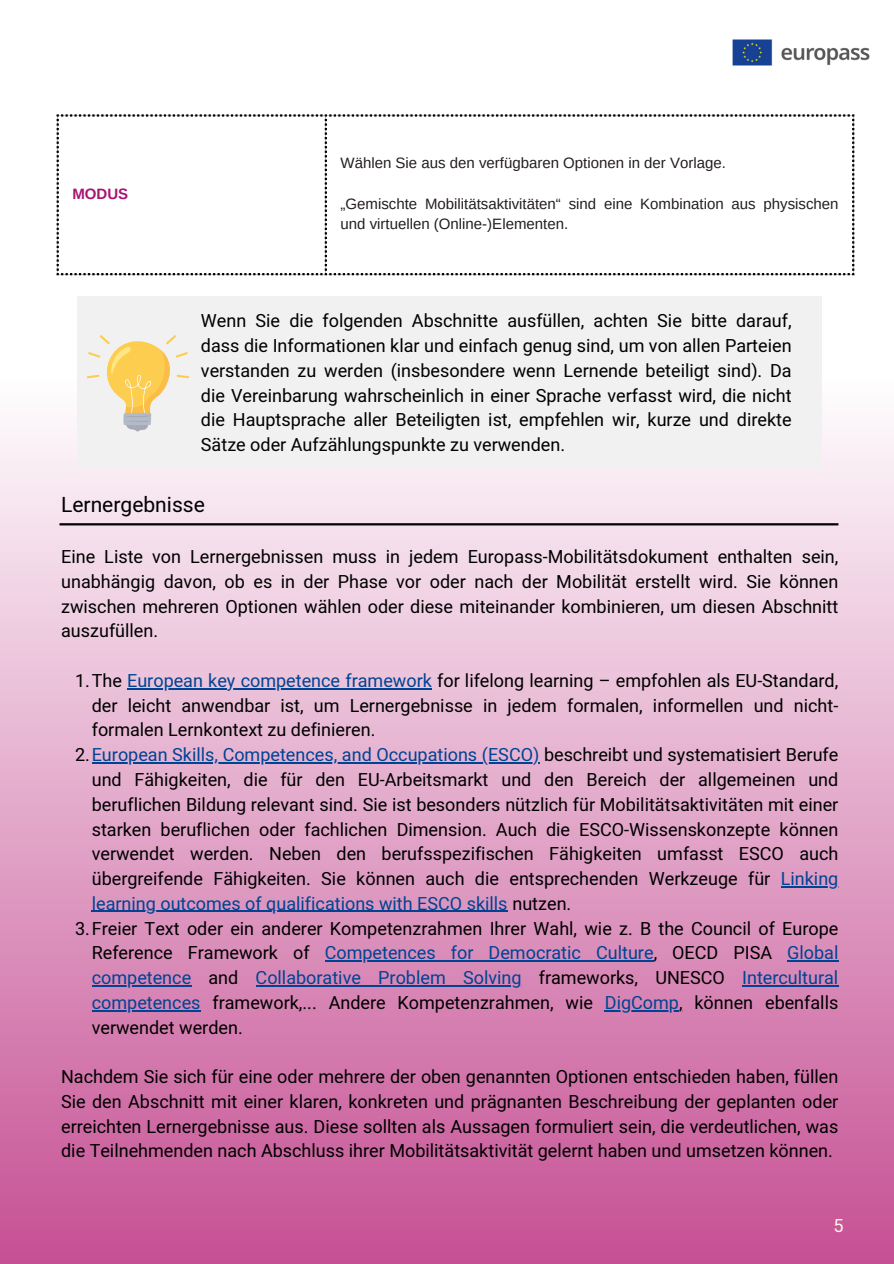
<style>
.page{position:relative;width:894px;height:1264px;background:#fff}
.page>*{position:absolute;margin:0;border:0;box-sizing:border-box;transform-origin:0 0}
.t1{font:21px "Heebo";color:#000}
.t2{font:18px/24.8px "Heebo";color:#000;text-align:justify}
.t3{font:18px "Heebo";color:#004393}
.t4{font:18px "Heebo";color:#fdf6e6}
.t5{font:15px/20.2px "Arimo";color:#241f1e}
.t6{font:700 15px "Arimo";color:#a81573}
.s1{color:#004393}
.s2{color:#000}
</style>
<div class="page">
<div style="left:0;top:378px;width:893px;height:885px;background:linear-gradient(to bottom,#fffefe,#c55094)"></div>
<img style="left:732px;top:39px;width:138px;height:27px">
<svg style="left:57px;top:114px;width:270px;height:161px"></svg>
<svg style="left:329px;top:114px;width:525px;height:161px"></svg>
<hr style="left:127px;top:688px;width:305px;height:1px;background:#004393">
<hr style="left:92px;top:762px;width:447px;height:1px;background:#004393">
<hr style="left:780px;top:886px;width:58px;height:1px;background:#004393">
<hr style="left:92px;top:910px;width:416px;height:2px;background:#004393">
<hr style="left:324px;top:960px;width:329px;height:1px;background:#004393">
<hr style="left:787px;top:960px;width:51px;height:1px;background:#004393">
<hr style="left:92px;top:985px;width:99px;height:1px;background:#004393">
<hr style="left:255px;top:985px;width:266px;height:1px;background:#004393">
<hr style="left:742px;top:985px;width:96px;height:1px;background:#004393">
<hr style="left:92px;top:1009px;width:108px;height:2px;background:#004393">
<hr style="left:604px;top:1009px;width:75px;height:2px;background:#004393">
<div style="left:78px;top:296px;width:743px;height:172px;background:#f1f1f1"></div>
<svg style="left:87px;top:335px;width:102px;height:97px"></svg>
<hr style="left:59px;top:523px;width:779px;height:2px;background:#000">
<p class="t6" style="left:72px;top:185px;width:57px">MODUS</p>
<p class="t5" style="left:340px;top:153px;width:387px">Wählen Sie aus den verfügbaren Optionen in der Vorlage.</p>
<p class="t5" style="left:340px;top:193px;width:499px">„Gemischte Mobilitätsaktivitäten“ sind eine Kombination aus physischen und virtuellen (Online-)Elementen.</p>
<p class="t2" style="left:201px;top:309px;width:592px">Wenn Sie die folgenden Abschnitte ausfüllen, achten Sie bitte darauf, dass die Informationen klar und einfach genug sind, um von allen Parteien verstanden zu werden (insbesondere wenn Lernende beteiligt sind). Da die Vereinbarung wahrscheinlich in einer Sprache verfasst wird, die nicht die Hauptsprache aller Beteiligten ist, empfehlen wir, kurze und direkte Sätze oder Aufzählungspunkte zu verwenden.</p>
<p class="t1" style="left:61px;top:490px;width:145px">Lernergebnisse</p>
<p class="t2" style="left:61px;top:545px;width:778px">Eine Liste von Lernergebnissen muss in jedem Europass-Mobilitätsdokument enthalten sein, unabhängig davon, ob es in der Phase vor oder nach der Mobilität erstellt wird. Sie können zwischen mehreren Optionen wählen oder diese miteinander kombinieren, um diesen Abschnitt auszufüllen.</p>
<p class="t2" style="left:75px;top:669px;width:764px">1.The <span class="s1">European key competence framework</span> for lifelong learning – empfohlen als EU-Standard,</p>
<h1 class="t2" style="left:92px;top:693px;width:748px">der leicht anwendbar ist, um Lernergebnisse in jedem formalen, informellen und nicht&shy;formalen Lernkontext zu definieren.</h1>
<p class="t2" style="left:92px;top:743px;width:748px;text-indent:-17px">2.<span class="s1">European Skills, Competences, and Occupations (ESCO)</span> beschreibt und systematisiert Berufe und Fähigkeiten, die für den EU-Arbeitsmarkt und den Bereich der allgemeinen und beruflichen Bildung relevant sind. Sie ist besonders nützlich für Mobilitätsaktivitäten mit einer starken beruflichen oder fachlichen Dimension. Auch die ESCO-Wissenskonzepte können verwendet werden. Neben den berufsspezifischen Fähigkeiten umfasst ESCO auch übergreifende Fähigkeiten. Sie können auch die entsprechenden Werkzeuge für</p>
<p class="t3" style="left:780px;top:866px;width:59px">Linking</p>
<p class="t3" style="left:92px;top:891px;width:481px">learning outcomes of qualifications with ESCO skills <span class="s2">nutzen.</span></p>
<p class="t2" style="left:75px;top:916px;width:764px">3.Freier Text oder ein anderer Kompetenzrahmen Ihrer Wahl, wie z. B the Council of Europe</p>
<p class="t2" style="left:92px;top:941px;width:219px">Reference Framework of</p>
<p class="t3" style="left:324px;top:940px;width:515px">Competences for Democratic Culture<span class="s2">, OECD PISA</span> Global</p>
<p class="t3" style="left:92px;top:965px;width:148px">competence <span class="s2">and</span></p>
<p class="t3" style="left:255px;top:965px;width:584px">Collaborative Problem Solving <span class="s2">frameworks, UNESCO</span> Intercultural</p>
<p class="t2" style="left:92px;top:990px;width:502px"><span class="s1">competences</span> framework,... Andere Kompetenzrahmen, wie</p>
<p class="t2" style="left:604px;top:990px;width:235px"><span class="s1">DigComp</span>, können ebenfalls</p>
<p class="t2" style="left:92px;top:1015px;width:152px">verwendet werden.</p>
<p class="t2" style="left:61px;top:1065px;width:778px">Nachdem Sie sich für eine oder mehrere der oben genannten Optionen entschieden haben, füllen Sie den Abschnitt mit einer klaren, konkreten und prägnanten Beschreibung der geplanten oder erreichten Lernergebnisse aus. Diese sollten als Aussagen formuliert sein, die verdeutlichen, was die Teilnehmenden nach Abschluss ihrer Mobilitätsaktivität gelernt haben und umsetzen können.</p>
<p class="t4" style="left:833px;top:1212px;width:12px">5</p>
</div>
